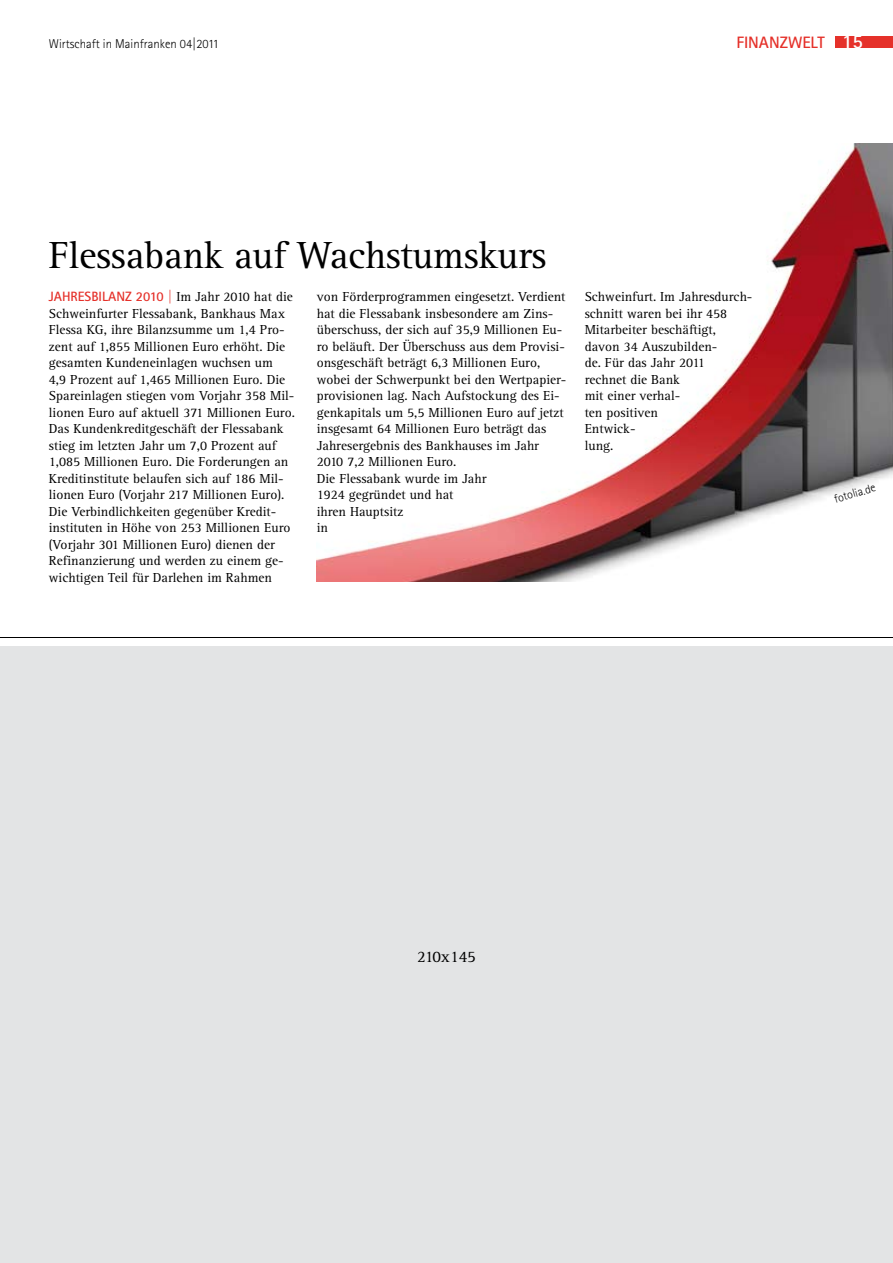
<style>
.page{position:relative;width:893px;height:1263px;background:#fff}
.page>*{position:absolute;margin:0;border:0;box-sizing:border-box;transform-origin:0 0}
.t1{font:39px "Rotis Serif Pro";letter-spacing:-.01em;color:#000}
.t2{font:700 16.5px "Rotis Sans Serif Pro";color:#e5312a}
.t3{font:16.5px "Rotis Serif";color:#000}
.t4{font:13.5px/16.5px "Rotis Serif Pro";color:#000}
.t5{font:700 13.5px "Rotis Sans Serif Pro";color:#e5312a}
.t6{font:300 12.75px "Rotis Sans Serif Pro";color:#000}
.t7{font:300 12px "Rotis Sans Serif Pro";color:#000}
.s1{font-size:19.5px;color:#fff}
.s2{font-family:"Rotis Serif Pro";font-weight:400;color:#000}
</style>
<div class="page">
<img style="left:317px;top:143px;width:576px;height:439px">
<div style="left:836px;top:36px;width:57px;height:12px;background:#e5312a"></div>
<div style="left:0;top:646px;width:893px;height:617px;background:#e3e4e5"></div>
<hr style="left:0;top:637px;width:893px;height:1px;background:#000">
<p class="t6" style="left:49px;top:36px;width:172px">Wirtschaft in Mainfranken 04|2011</p>
<p class="t2" style="left:736px;top:32px;width:128px">FINANZWELT <span class="s1">15</span></p>
<h1 class="t1" style="left:49px;top:232px;width:499px">Flessabank auf Wachstumskurs</h1>
<p class="t5" style="left:49px;top:288px;width:245px">JAHRESBILANZ 2010 | <span class="s2">Im Jahr 2010 hat die</span></p>
<p class="t4" style="left:49px;top:305px;width:248px">Schweinfurter Flessabank, Bankhaus Max Flessa KG, ihre Bilanzsumme um 1,4 Pro&shy;zent auf 1,855 Millionen Euro erhöht. Die gesamten Kundeneinlagen wuchsen um<br>4,9 Prozent auf 1,465 Millionen Euro. Die Spareinlagen stiegen vom Vorjahr 358 Mil&shy;lionen Euro auf aktuell 371 Millionen Euro.<br>Das Kundenkreditgeschäft der Flessabank stieg im letzten Jahr um 7,0 Prozent auf 1,085 Millionen Euro. Die Forderungen an Kreditinstitute belaufen sich auf 186 Mil&shy;lionen Euro (Vorjahr 217 Millionen Euro).<br>Die Verbindlichkeiten gegenüber Kredit&shy;instituten in Höhe von 253 Millionen Euro (Vorjahr 301 Millionen Euro) dienen der Refinanzierung und werden zu einem ge&shy;wichtigen Teil für Darlehen im Rahmen</p>
<p class="t4" style="left:317px;top:289px;width:251px">von Förderprogrammen eingesetzt. Verdient hat die Flessabank insbesondere am Zins&shy;überschuss, der sich auf 35,9 Millionen Eu&shy;ro beläuft. Der Überschuss aus dem Provisi&shy;onsgeschäft beträgt 6,3 Millionen Euro, wobei der Schwerpunkt bei den Wertpapier&shy;provisionen lag. Nach Aufstockung des Ei&shy;genkapitals um 5,5 Millionen Euro auf jetzt insgesamt 64 Millionen Euro beträgt das Jahresergebnis des Bankhauses im Jahr 2010 7,2 Millionen Euro.<br>Die Flessabank wurde im Jahr<br>1924 gegründet und hat<br>ihren Hauptsitz<br>in</p>
<p class="t4" style="left:585px;top:289px;width:169px">Schweinfurt. Im Jahresdurch&shy;schnitt waren bei ihr 458<br>Mitarbeiter beschäftigt, davon 34 Auszubilden-<br>de. Für das Jahr 2011<br>rechnet die Bank<br>mit einer verhal-<br>ten positiven<br>Entwick-<br>lung.</p>
<p class="t7" style="left:832px;top:492px;width:44px;rotate:-16deg">fotolia.de</p>
<p class="t3" style="left:417px;top:947px;width:60px">210x145</p>
</div>
